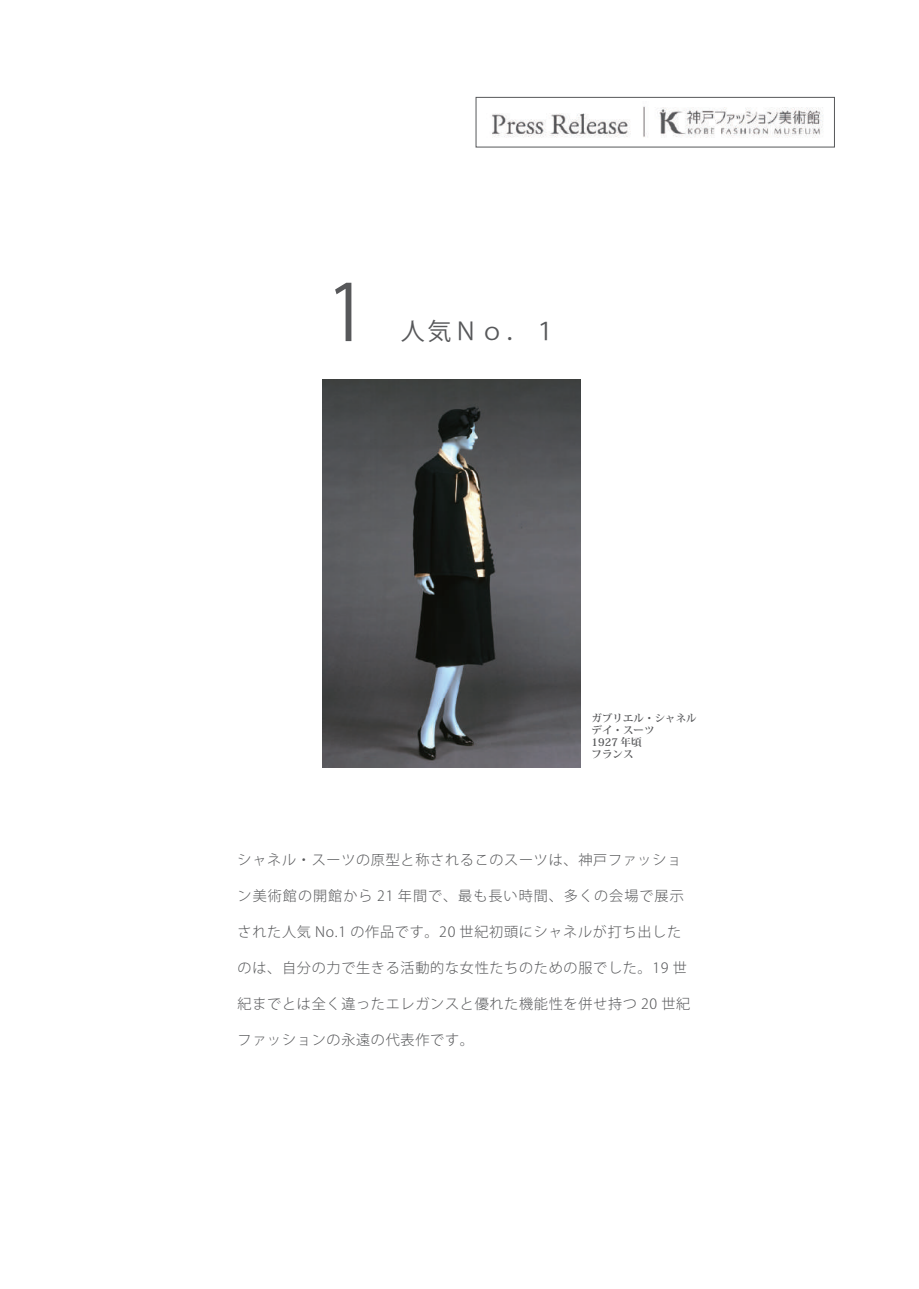
<style>
.page{position:relative;width:919px;height:1289px;background:#fff}
.page>*{position:absolute;margin:0;border:0;box-sizing:border-box;transform-origin:0 0}
.t1{font:77.85px "Koz Go Pr 6 N";color:#57585a;scale:.92 1}
.t2{font:24px "Koz Go Pr 6 N";color:#57585a}
.t3{font:300 14.1px "Koz Go Pr 6 N";letter-spacing:.05em;color:#57585a}
.t4{font:300 14.1px "Koz Go Pr 6 N";letter-spacing:.07em;color:#57585a}
.t5{font:700 10.5px/12px "Koz Min Pro";color:#57585a}
</style>
<div class="page">
<div style="left:476px;top:97px;width:358px;height:50px;border:1px solid #57585a"></div>
<img style="left:492px;top:106px;width:331px;height:32px">
<img style="left:322px;top:379px;width:259px;height:388px">
<h1 class="t1" style="left:327px;top:269px;width:45px">1</h1>
<h2 class="t2" style="left:401px;top:317px;width:157px">人気Ｎｏ．１</h2>
<p class="t5" style="left:591px;top:712px;width:106px">ガブリエル・シャネルデイ・スーツ<br>1927 年頃<br>フランス</p>
<p class="t3" style="left:238px;top:851px;width:445px">シャネル・スーツの原型と称されるこのスーツは、神戸ファッショ</p>
<p class="t4" style="left:238px;top:887px;width:447px">ン美術館の開館から 21 年間で、最も長い時間、多くの会場で展示</p>
<p class="t3" style="left:238px;top:923px;width:445px">された人気 No.1 の作品です。20 世紀初頭にシャネルが打ち出した</p>
<p class="t3" style="left:238px;top:959px;width:450px">のは、自分の力で生きる活動的な女性たちのための服でした。19 世</p>
<p class="t3" style="left:238px;top:995px;width:454px">紀までとは全く違ったエレガンスと優れた機能性を併せ持つ 20 世紀</p>
<p class="t3" style="left:238px;top:1031px;width:238px">ファッションの永遠の代表作です。</p>
</div>
